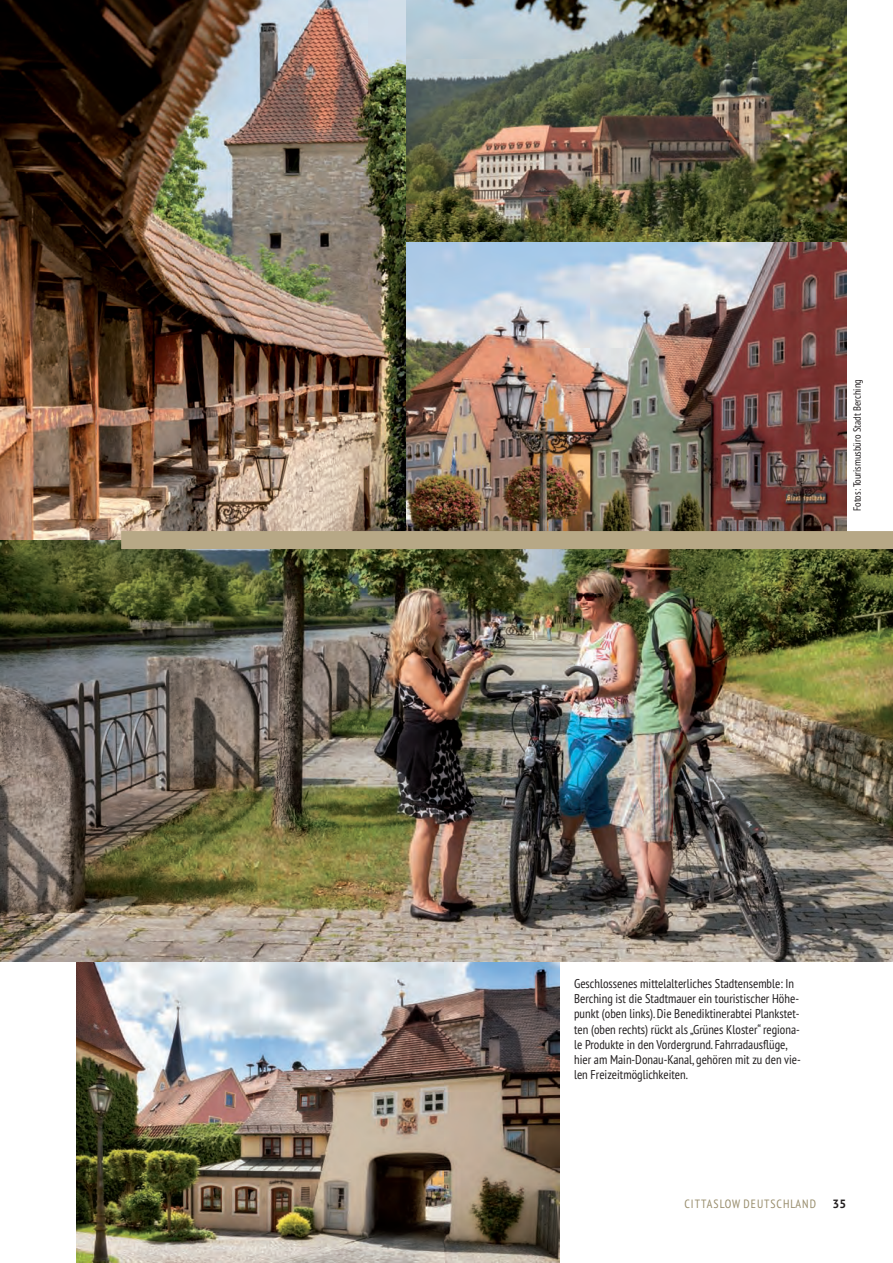
<style>
.page{position:relative;width:893px;height:1263px;background:#fff}
.page>*{position:absolute;margin:0;border:0;box-sizing:border-box;transform-origin:0 0}
.t1{font:condensed 12.75px/15.3px "PT Sans";color:#231f20}
.t2{font:condensed 12px "PT Sans";letter-spacing:.08em;color:#988d6c}
.t3{font:700 12px "PT Sans";color:#231f20}
.t4{font:condensed 10.5px "PT Sans";color:#231f20}
</style>
<div class="page">
<img style="left:0;top:0;width:406px;height:540px">
<img style="left:77px;top:961px;width:482px;height:302px">
<img style="left:406px;top:0;width:440px;height:242px">
<img style="left:406px;top:242px;width:440px;height:289px">
<img style="left:0;top:540px;width:893px;height:421px">
<div style="left:121px;top:531px;width:772px;height:18px;background:#b7a886"></div>
<p class="t4" style="left:850px;top:511px;width:133px;rotate:-90deg">Fotos: Tourismusbüro Stadt Berching</p>
<p class="t1" style="left:574px;top:975px;width:228px">Geschlossenes mittelalterliches Stadtensemble: In Berching ist die Stadtmauer ein touristischer Höhe&shy;punkt (oben links). Die Benediktinerabtei Plankstet&shy;ten (oben rechts) rückt als „Grünes Kloster“ regiona&shy;le Produkte in den Vordergrund. Fahrradausflüge, hier am Main-Donau-Kanal, gehören mit zu den vie&shy;len Freizeitmöglichkeiten.</p>
<p class="t2" style="left:684px;top:1196px;width:133px">CITTASLOW DEUTSCHLAND</p>
<p class="t3" style="left:833px;top:1196px;width:15px">35</p>
</div>
